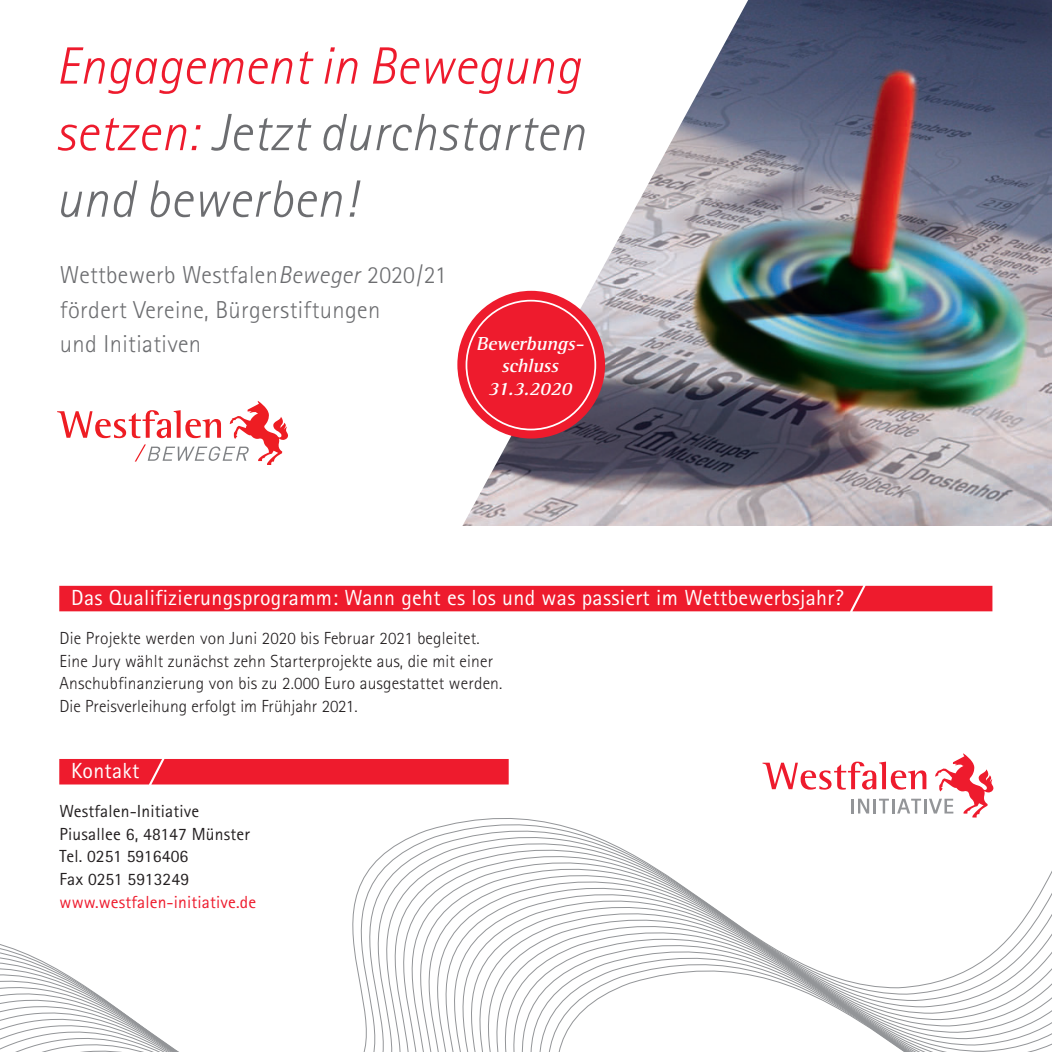
<style>
.page{position:relative;width:1052px;height:1052px;background:#fff}
.page>*{position:absolute;margin:0;border:0;box-sizing:border-box;transform-origin:0 0}
.t1{font:italic 300 52.5px/66.5px "Rotis Sans Serif";letter-spacing:.01em;color:#6c6d70;text-align:justify}
.t2{font:300 24.5px/34.3px "Rotis Sans Serif";letter-spacing:.015em;color:#6c6d70}
.t3{font:21.88px "Rotis Sans Serif";letter-spacing:.015em;color:#fff}
.t4{font:italic 700 19.25px/22.6px "Rotis Semi Serif";color:#fff;text-align:center}
.t5{font:300 17.5px/22.8px "Rotis Sans Serif";letter-spacing:.01em;color:#231f20}
.t6{font:17.5px/22.8px "Rotis Sans Serif";letter-spacing:.01em;color:#231f20}
.t7{font:17.5px "Rotis Sans Serif";letter-spacing:.01em;color:#ee1b2d}
.s1{color:#ee1b2d}
.s2{font-style:italic}
</style>
<div class="page">
<svg style="left:0;top:817px;width:1052px;height:235px"></svg>
<div style="left:59px;top:759px;width:450px;height:25px;background:#ee1b2d"></div>
<div style="left:59px;top:586px;width:933px;height:25px;background:#ee1b2d"></div>
<svg style="left:762px;top:753px;width:231px;height:64px"></svg>
<svg style="left:57px;top:401px;width:231px;height:64px"></svg>
<img style="left:462px;top:0;width:590px;height:526px">
<div style="left:457px;top:291px;width:148px;height:147px;background:#ee1b2d;border-radius:50%"></div>
<svg style="left:465px;top:300px;width:131px;height:130px"></svg>
<h1 class="t1" style="left:56px;top:38px;width:531px"><span class="s1">Engagement in Bewegung setzen:</span> Jetzt durchstarten und bewerben!</h1>
<h2 class="t2" style="left:60px;top:260px;width:388px">Wettbewerb Westfalen<span class="s2">Beweger</span> 2020/21 fördert Vereine, Bürgerstiftungen<br>und Initiativen</h2>
<p class="t4" style="left:476px;top:334px;width:113px">Bewerbungs&shy;schluss<br>31.3.2020</p>
<p class="t3" style="left:71px;top:590px;width:774px">Das Qualifizierungsprogramm: Wann geht es los und was passiert im Wettbewerbsjahr?</p>
<p class="t5" style="left:60px;top:628px;width:444px">Die Projekte werden von Juni 2020 bis Februar 2021 begleitet.<br>Eine Jury wählt zunächst zehn Starterprojekte aus, die mit einer Anschubfinanzierung von bis zu 2.000 Euro ausgestattet werden.<br>Die Preisverleihung erfolgt im Frühjahr 2021.</p>
<p class="t3" style="left:71px;top:763px;width:70px">Kontakt</p>
<p class="t6" style="left:60px;top:801px;width:192px">Westfalen-Initiative<br>Piusallee 6, 48147 Münster<br>Tel. 0251 5916406<br>Fax 0251 5913249</p>
<p class="t7" style="left:60px;top:896px;width:198px">www.westfalen-initiative.de</p>
</div>
